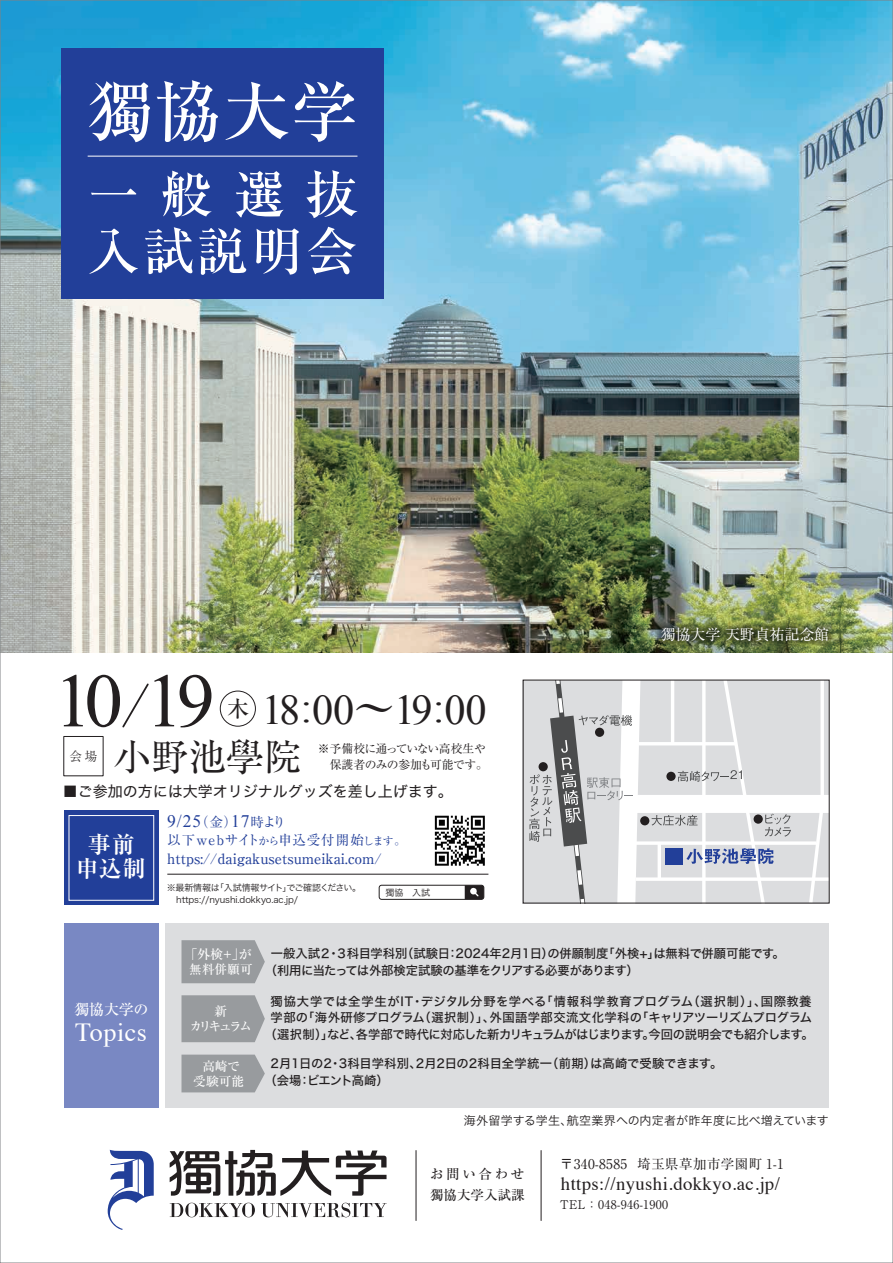
<style>
.page{position:relative;width:893px;height:1263px;background:#fff}
.page>*{position:absolute;margin:0;border:0;box-sizing:border-box;transform-origin:0 0}
.t1{font:76.35px "Times New Roman";color:#231f20}
.t2{font:500 66.45px "Ryumin Pr 5";color:#fff}
.t3{font:500 51.9px/57px "Ryumin Pr 5";letter-spacing:.05em;color:#fff}
.t4{font:42.3px "Times New Roman";letter-spacing:-.045em;color:#231f20}
.t5{font:37.5px "Ryumin Pr 5";color:#231f20}
.t6{font:26.1px "Times";letter-spacing:.02em;color:#fff}
.t7{font:700 22.95px/24.8px "Ryumin Pr 5";color:#fff;text-align:center}
.t8{font:18.75px "Times";letter-spacing:.02em;color:#231f20}
.t9{font:17.55px "Times New Roman";color:#223f99}
.t10{font:15px "Hira Kaku Std W4";color:#231f20}
.t11{font:15px "Ryumin Pr 5";letter-spacing:-.01em;color:#fff}
.t12{font:500 15px "Ryumin Pr 5";letter-spacing:-.01em;color:#fff}
.t13{font:500 14.25px "Ryumin Pr 5";color:#223f99}
.t14{font:13.5px "Ryumin Pr 5";letter-spacing:.03em;color:#231f20}
.t15{font:13.5px "Ryumin Pr 5";letter-spacing:.08em;color:#223f99}
.t16{font:500 13.5px/21px "Ryumin Pr 5";color:#231f20}
.t17{font:500 12.75px/15px "Ryumin Pr 5";color:#fff;text-align:center}
.t18{font:300 12.6px "Ryumin Pr 5";color:#231f20}
.t19{font:12.3px/16.5px "Hira Kaku Std W5";letter-spacing:-.005em;color:#231f20}
.t20{font:12.3px/16.5px "Hira Kaku Std W5";letter-spacing:-.025em;color:#231f20}
.t21{font:12px "Hira Kaku Std W3";letter-spacing:.01em;color:#231f20}
.t22{font:12px "Ryumin Pr 5";letter-spacing:.03em;color:#231f20}
.t23{font:11.85px/15.9px "Ryumin Pr 5";letter-spacing:-.045em;color:#231f20}
.t24{font:9px/12px "Hira Kaku Pro N W3";letter-spacing:-.01em;color:#231f20}
.s1{font-family:"A1 Mincho Std";font-weight:700;font-size:57.3px}
.s2{font-family:"Ryumin Pr 5";font-weight:500}
.s3{font-family:"Ryumin Pr 5";font-size:13.5px}
.s4{font-size:10.8px}
</style>
<div class="page">
<div style="left:64px;top:923px;width:94px;height:185px;background:#7988c3"></div>
<img style="left:2px;top:2px;width:889px;height:650px">
<div style="left:523px;top:680px;width:306px;height:223px;background:#dcdddf"></div>
<div style="left:636px;top:795px;width:210px;height:18px;background:#fff"></div>
<svg style="left:807px;top:701px;width:19px;height:203px"></svg>
<svg style="left:791px;top:841px;width:25px;height:4px"></svg>
<svg style="left:791px;top:877px;width:39px;height:4px"></svg>
<svg style="left:529px;top:679px;width:262px;height:225px"></svg>
<div style="left:220px;top:691px;width:36px;height:35px;border:1px solid #231f20;border-radius:50%"></div>
<div style="left:166px;top:923px;width:663px;height:185px;background:#dcdddf"></div>
<div style="left:64px;top:811px;width:94px;height:94px;background:#223f99"></div>
<div style="left:69px;top:815px;width:85px;height:85px;border:1px solid #fff"></div>
<hr style="left:167px;top:874px;width:321px;height:1px;background:#231f20">
<div style="left:379px;top:885px;width:105px;height:14px;border:1px solid #231f20;border-radius:2px"></div>
<svg style="left:465px;top:885px;width:19px;height:14px"></svg>
<svg style="left:435px;top:816px;width:50px;height:50px"></svg>
<div style="left:61px;top:48px;width:323px;height:251px;background:#223f99"></div>
<hr style="left:88px;top:156px;width:269px;height:1px;background:#fff">
<img style="left:604px;top:570px;width:281px;height:131px">
<svg style="left:170px;top:1150px;width:217px;height:46px"></svg>
<svg style="left:261px;top:1203px;width:126px;height:14px"></svg>
<svg style="left:170px;top:1203px;width:85px;height:14px"></svg>
<svg style="left:108px;top:1150px;width:46px;height:80px"></svg>
<hr style="left:416px;top:1150px;width:1px;height:70px;background:#231f20">
<hr style="left:541px;top:1150px;width:1px;height:70px;background:#231f20">
<svg style="left:181px;top:940px;width:84px;height:43px;background:#9c9fa2"></svg>
<svg style="left:181px;top:1054px;width:84px;height:38px;background:#9da0a3"></svg>
<svg style="left:181px;top:995px;width:84px;height:47px;background:#9c9fa2"></svg>
<h2 class="t2" style="left:88px;top:59px;width:271px">獨協大学</h2>
<h3 class="t3" style="left:88px;top:162px;width:271px">一般選抜入試説明会</h3>
<h1 class="t1" style="left:54px;top:649px;width:162px">10<span class="s1">/</span>19</h1>
<h3 class="t4" style="left:227px;top:682px;width:261px"><sup>木</sup> 18:00<span class="s2">～</span>19:00</h3>
<p class="t18" style="left:70px;top:746px;width:29px">会場</p>
<h3 class="t5" style="left:114px;top:727px;width:189px">小野池學院</h3>
<p class="t23" style="left:318px;top:739px;width:171px">※予備校に通っていない高校生や　保護者のみの参加も可能です。</p>
<p class="t10" style="left:63px;top:780px;width:392px">■ご参加の方には大学オリジナルグッズを差し上げます。</p>
<h3 class="t7" style="left:76px;top:830px;width:72px">事前申込制</h3>
<h3 class="t9" style="left:167px;top:810px;width:120px">9/25<span class="s3">（金）</span>17<span class="s3">時より</span></h3>
<p class="t15" style="left:167px;top:830px;width:239px">以下webサイト<span class="s4">から</span>申込受付開始<span class="s4">します。</span></p>
<p class="t13" style="left:167px;top:847px;width:230px">https://daigakusetsumeikai.com/　</p>
<p class="t24" style="left:167px;top:881px;width:196px">※最新情報は「入試情報サイト」でご確認ください。　https://nyushi.dokkyo.ac.jp/</p>
<p class="t24" style="left:385px;top:886px;width:46px">獨協　入試</p>
<p class="t11" style="left:661px;top:623px;width:170px">獨協大学 天野貞祐記念館</p>
<p class="t12" style="left:74px;top:997px;width:75px">獨協大学の</p>
<h3 class="t6" style="left:75px;top:1008px;width:73px">Topics</h3>
<p class="t17" style="left:185px;top:946px;width:70px">「外検+」が無料併願可</p>
<p class="t20" style="left:265px;top:946px;width:522px;text-indent:6px">一般入試２・３科目学科別（試験日：2024年2月1日）の併願制度「外検+」は無料で併願可能です。（利用に当たっては外部検定試験の基準をクリアする必要があります）</p>
<p class="t17" style="left:189px;top:1003px;width:64px">新<br>カリキュラム</p>
<p class="t19" style="left:264px;top:993px;width:551px;text-align:center">獨協大学では全学生がIT・デジタル分野を学べる「情報科学教育プログラム（選択制）」、国際教養学部の「海外研修プログラム（選択制）」、外国語学部交流文化学科の「キャリアツーリズムプログラム（選択制）」など、各学部で時代に対応した新カリキュラムがはじまります。今回の説明会でも紹介します。</p>
<p class="t17" style="left:193px;top:1058px;width:52px">高崎で受験可能</p>
<p class="t19" style="left:264px;top:1055px;width:459px;text-indent:6px">2月1日の2・3科目学科別、2月2日の2科目全学統一（前期）は高崎で受験できます。（会場：ビエント高崎）</p>
<p class="t21" style="left:464px;top:1111px;width:367px">海外留学する学生、航空業界への内定者が昨年度に比べ増えています</p>
<p class="t16" style="left:430px;top:1163px;width:96px">お問い合わせ獨協大学入試課</p>
<p class="t14" style="left:560px;top:1153px;width:226px">〒340-8585 埼玉県草加市学園町 1-1</p>
<p class="t22" style="left:560px;top:1195px;width:110px">TEL：048-946-1900</p>
<h3 class="t8" style="left:561px;top:1166px;width:220px">https://nyushi.dokkyo.ac.jp/</h3>
</div>
